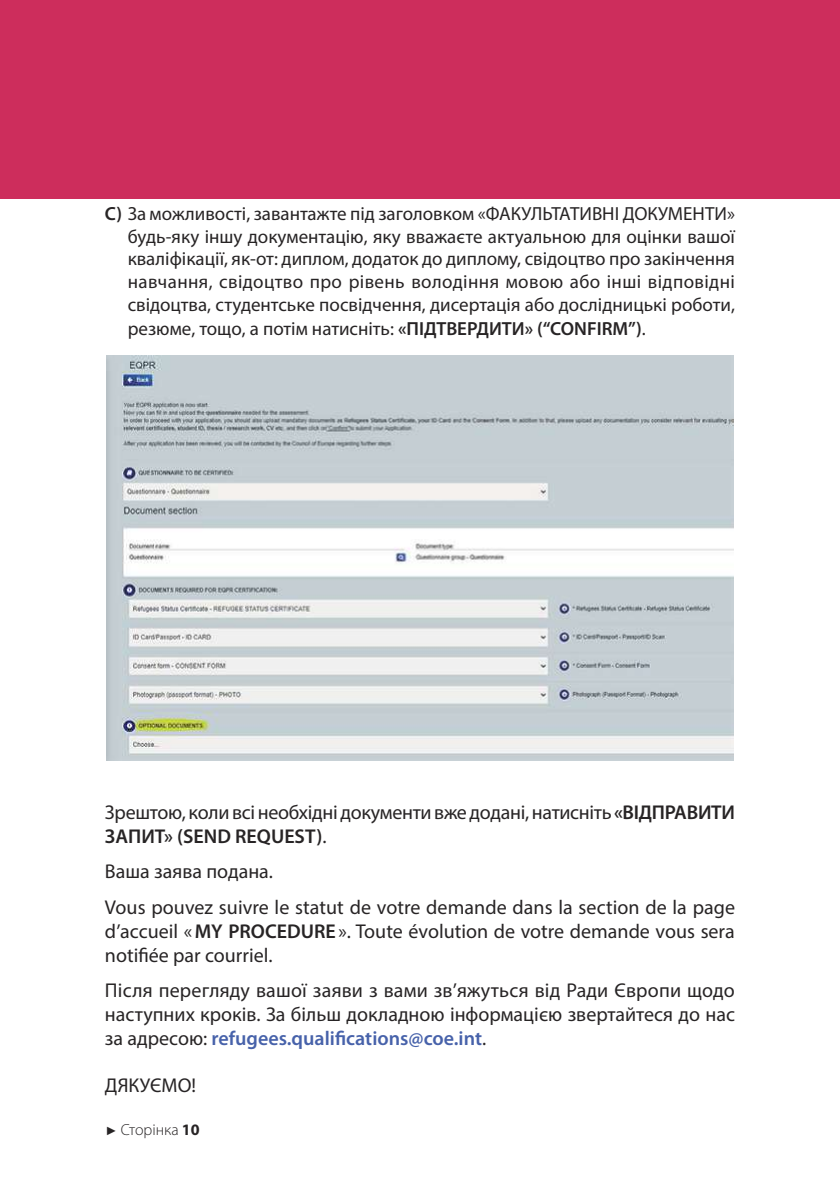
<style>
.page{position:relative;width:840px;height:1191px;background:#fff}
.page>*{position:absolute;margin:0;border:0;box-sizing:border-box;transform-origin:0 0}
.t1{font:20px/24px "Myriad Pro";color:#272425}
.t2{font:19px/23px "Myriad Pro";color:#272425;text-align:justify}
.t3{font:300 16px "Myriad Pro";color:#272425}
.s1{font-weight:600}
.s2{font-weight:600;color:#4762aa}
.s3{font-family:"Arial";font-weight:400;font-size:12px}
.s4{font-weight:700}
</style>
<div class="page">
<img style="left:106px;top:356px;width:627px;height:405px">
<div style="left:0;top:0;width:839px;height:198px;background:#cd2d5c"></div>
<p class="t2" style="left:128px;top:203px;width:608px;text-indent:-23px"><span class="s1">C)</span> За можливості, завантажте під заголовком «ФАКУЛЬТАТИВНІ ДОКУМЕНТИ» будь-яку іншу документацію, яку вважаєте актуальною для оцінки вашої кваліфікації, як-от: диплом, додаток до диплому, свідоцтво про закінчення навчання, свідоцтво про рівень володіння мовою або інші відповідні свідоцтва, студентське посвідчення, дисертація або дослідницькі роботи, резюме, тощо, а потім натисніть: <span class="s1">«ПІДТВЕРДИТИ» (“CONFIRM”)</span>.</p>
<p class="t1" style="left:105px;top:802px;width:631px">Зрештою, коливсі необхідні документивже додані, натисніть <span class="s1">«ВІДПРАВИТИ<br>ЗАПИТ» (SEND REQUEST)</span>.</p>
<p class="t1" style="left:105px;top:855px;width:631px;line-height:35.4px">Ваша заява подана.<br>Vous pouvez suivre le statut de votre demande dans la section de la page</p>
<p class="t1" style="left:105px;top:920px;width:631px">d’accueil «<span class="s1">MY PROCEDURE</span> ». Toute évolution de votre demande vous sera notifiée par courriel.</p>
<p class="t1" style="left:105px;top:980px;width:631px;text-align:justify">Після перегляду вашої заяви з вами зв’яжуться від Ради Європи щодо наступних кроків. За більш докладною інформацією звертайтеся до нас за адресою: <span class="s2">refugees.qualifications@coe.int</span>.</p>
<p class="t1" style="left:105px;top:1074px;width:93px">ДЯКУЄМО!</p>
<p class="t3" style="left:105px;top:1120px;width:96px"><span class="s3">►</span> Сторінка <span class="s4">10</span></p>
</div>
